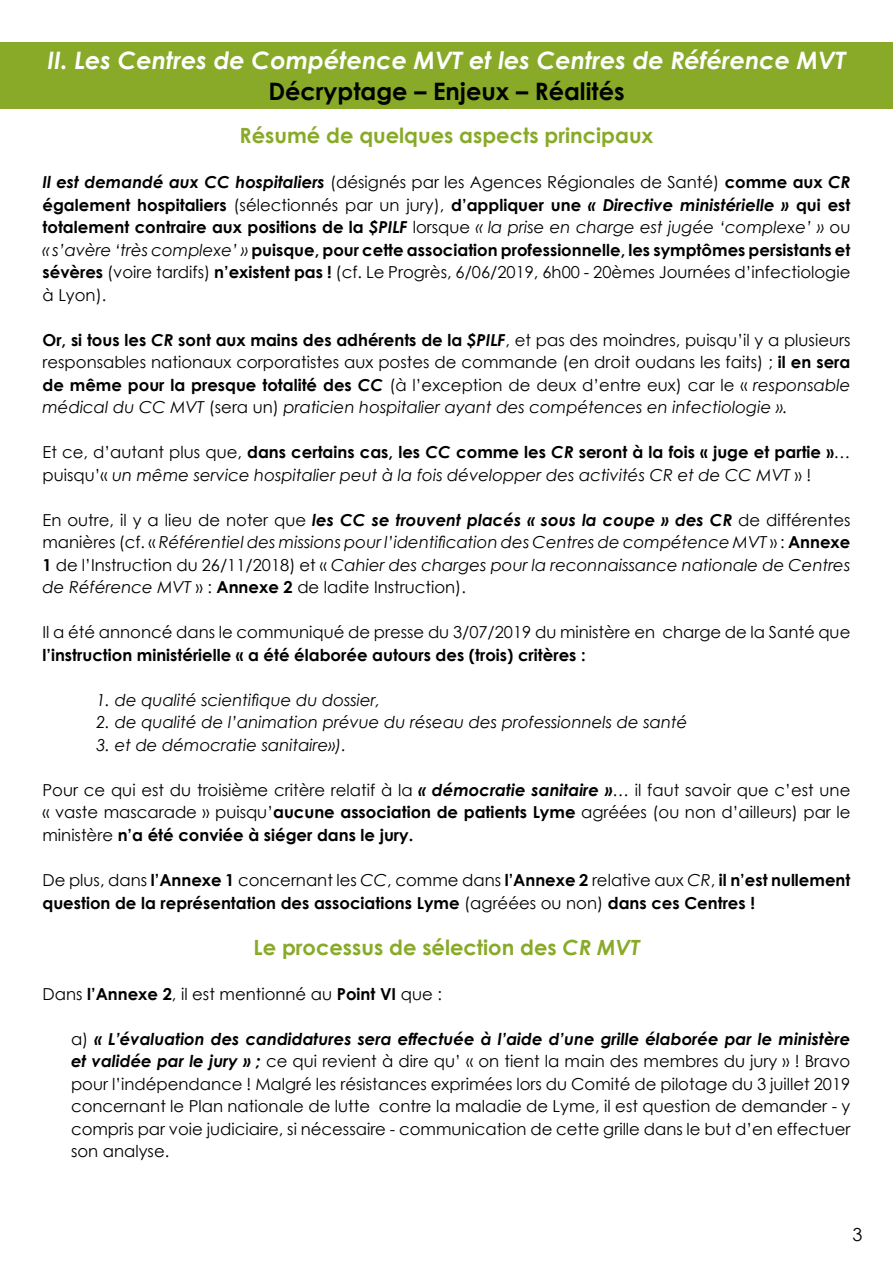
<style>
.page{position:relative;width:893px;height:1263px;background:#fff}
.page>*{position:absolute;margin:0;border:0;box-sizing:border-box;transform-origin:0 0}
.t1{font:italic 700 24px "Century Gothic";color:#fff}
.t2{font:700 24px "Century Gothic";color:#000}
.t3{font:700 21px "Century Gothic";color:#89aa28}
.t4{font:18px "Century Gothic";color:#000}
.t5{font:16.5px/22.5px "Century Gothic";color:#000;text-align:justify}
.t6{font:700 16.5px/22.5px "Century Gothic";color:#000;text-align:justify}
.t7{font:italic 16.5px/22.5px "Century Gothic";color:#000}
.s1{font-style:italic}
.s2{font-weight:400}
.s3{font-weight:400;font-style:italic}
.s4{font-weight:700}
.s5{font-weight:700;font-style:italic}
.s6{font-style:normal}
.s7{font-weight:700;font-style:normal}
</style>
<div class="page">
<div style="left:0;top:43px;width:893px;height:66px;background:#89aa28"></div>
<h1 class="t1" style="left:48px;top:42px;width:799px">II. Les Centres de Compétence MVT et les Centres de Référence MVT</h1>
<h1 class="t2" style="left:268px;top:74px;width:358px">Décryptage – Enjeux – Réalités</h1>
<p class="t3" style="left:240px;top:120px;width:415px">Résumé de quelques aspects principaux</p>
<p class="t6" style="left:43px;top:170px;width:809px"><span class="s1">Il est demandé aux CC hospitaliers</span> <span class="s2">(désignés par les Agences Régionales de Santé)</span> comme aux <span class="s1">CR </span>également hospitaliers <span class="s2">(sélectionnés par un jury),</span> d’appliquer une <span class="s1">« Directive ministérielle »</span> qui est totalement contraire aux positions de la <span class="s1">$PILF</span> <span class="s2">lorsque</span> <span class="s3">« la prise en charge est jugée ‘complexe’ »</span> <span class="s2">ou </span><span class="s3">« s’avère ‘très complexe’ »</span> puisque, pour cette association professionnelle, les symptômes persistants et sévères <span class="s2">(voire tardifs)</span> n’existent pas ! <span class="s2">(cf. Le Progrès, 6/06/2019, 6h00 - 20èmes Journées d’infectiologie à Lyon).</span></p>
<p class="t5" style="left:43px;top:328px;width:809px"><span class="s4">Or, si tous les</span> <span class="s5">CR</span> <span class="s4">sont aux mains des adhérents de la</span> <span class="s5">$PILF</span>, et pas des moindres, puisqu’il y a plusieurs responsables nationaux corporatistes aux postes de commande (en droit oudans les faits) ; <span class="s4">il en sera de même pour la presque totalité des</span> <span class="s5">CC</span> (à l’exception de deux d’entre eux) car le « <span class="s1">responsable médical du CC MVT</span> (sera un) <span class="s1">praticien hospitalier ayant des compétences en infectiologie ».</span></p>
<p class="t7" style="left:43px;top:441px;width:809px"><span class="s6">Et ce, d’autant plus que,</span> <span class="s7">dans certains cas, les</span> <span class="s4">CC</span> <span class="s7">comme les</span> <span class="s4">CR</span> <span class="s7">seront à la fois « juge et partie »</span><span class="s6">… puisqu’«</span> un même service hospitalier peut à la fois développer des activités CR et de CC MVT <span class="s6">» !</span></p>
<p class="t7" style="left:43px;top:508px;width:809px;text-align:justify"><span class="s6">En outre, il y a lieu de noter que</span> <span class="s4">les CC se trouvent placés « sous la coupe » des CR</span> <span class="s6">de différentes manières (cf. «</span> Référentiel des missions pour l’identification des Centres de compétence MVT <span class="s6">» :</span> <span class="s7">Annexe 1</span> <span class="s6">de l’Instruction du 26/11/2018) et «</span> Cahier des charges pour la reconnaissance nationale de Centres de Référence MVT <span class="s6">» :</span> <span class="s7">Annexe 2</span> <span class="s6">de ladite Instruction).</span></p>
<p class="t5" style="left:43px;top:621px;width:809px">Il a été annoncé dans le communiqué de presse du 3/07/2019 du ministère en charge de la Santé que</p>
<p class="t6" style="left:43px;top:643px;width:545px">l’instruction ministérielle « a été élaborée autours des (trois) critères :</p>
<p class="t7" style="left:97px;top:688px;width:285px">1. de qualité scientifique du dossier,</p>
<p class="t7" style="left:97px;top:711px;width:592px">2. de qualité de l’animation prévue du réseau des professionnels de santé</p>
<p class="t7" style="left:97px;top:733px;width:251px">3. et de démocratie sanitaire»).</p>
<p class="t5" style="left:43px;top:778px;width:809px">Pour ce qui est du troisième critère relatif à la <span class="s5">« démocratie sanitaire »</span>… il faut savoir que c’est une « vaste mascarade » puisqu’<span class="s4">aucune association de patients Lyme</span> agréées (ou non d’ailleurs) par le ministère <span class="s4">n’a été conviée à siéger dans le jury.</span></p>
<p class="t6" style="left:42px;top:868px;width:809px"><span class="s2">De plus, dans</span> l’Annexe 1 <span class="s2">concernant les</span> <span class="s3">CC</span><span class="s2">, comme dans</span> l’Annexe 2 <span class="s2">relative aux</span> <span class="s3">CR</span><span class="s2">,</span> il n’est nullement question de la représentation des associations Lyme <span class="s2">(agréées ou non)</span> dans ces Centres !</p>
<p class="t3" style="left:253px;top:931px;width:387px">Le processus de sélection des <span class="s1">CR MVT</span></p>
<p class="t5" style="left:43px;top:982px;width:401px">Dans <span class="s4">l’Annexe 2</span>, il est mentionné au <span class="s4">Point VI</span> que :</p>
<p class="t5" style="left:71px;top:1027px;width:781px">a) <span class="s5">« L’évaluation des candidatures sera effectuée à l’aide d’une grille élaborée par le ministère et validée par le jury » ;</span> ce qui revient à dire qu’ « on tient la main des membres du jury » ! Bravo pour l’indépendance ! Malgré les résistances exprimées lors du Comité de pilotage du 3 juillet 2019 concernant le Plan nationale de lutte contre la maladie de Lyme, il est question de demander - y compris par voie judiciaire, si nécessaire - communication de cette grille dans le but d’en effectuer son analyse.</p>
<p class="t4" style="left:853px;top:1221px;width:11px">3</p>
</div>
